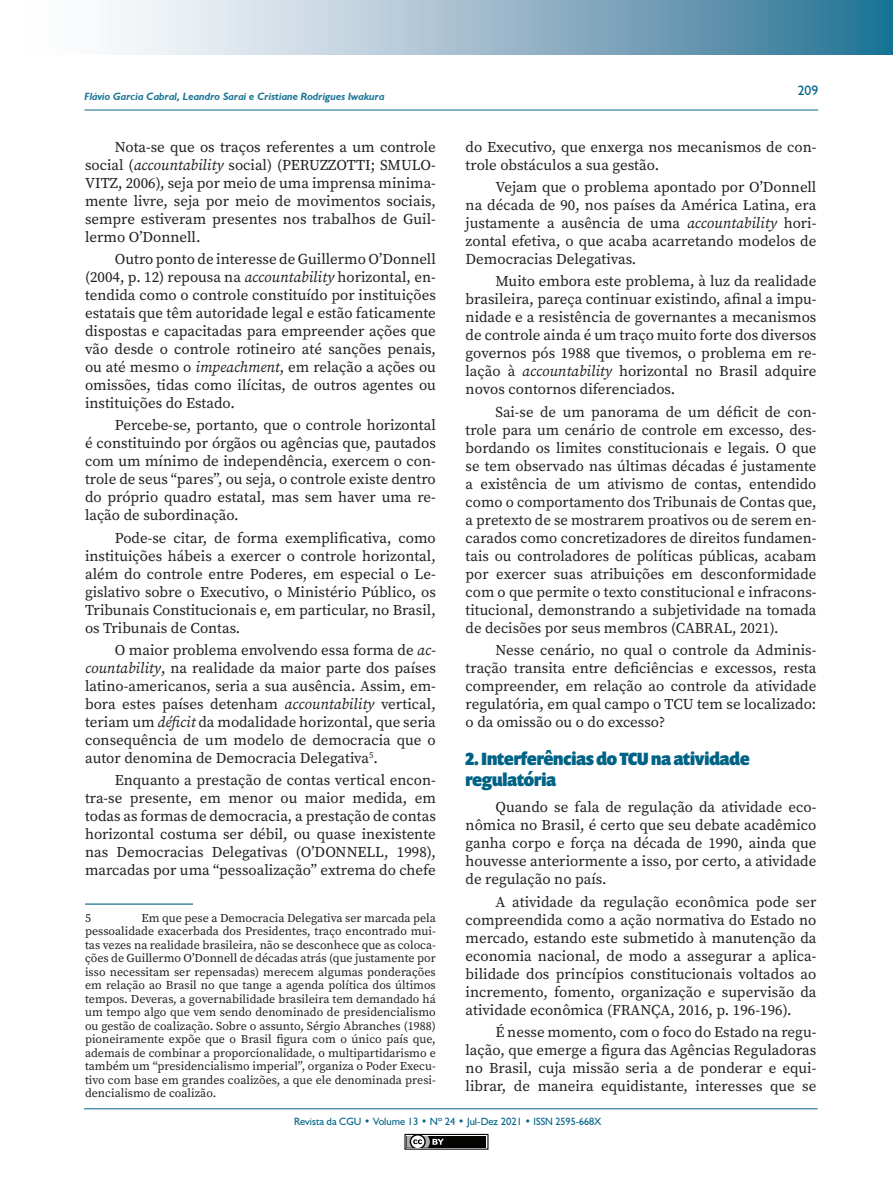
<style>
.page{position:relative;width:893px;height:1191px;background:#fff}
.page>*{position:absolute;margin:0;border:0;box-sizing:border-box;transform-origin:0 0}
.SUBTÍTULO_DUAS_COLUN{font:900 18px/21px "Prenton RP Cond";color:#006385}
.TEXTO_DUAS_COLUNAS{font:15px/18px "Source Serif Variable";color:#231f20;text-align:justify}
.t1{font:13.5px "Humanist 521 BT";color:#006385}
.NOTA_DE_RODAPÉ{font:12px/13.5px "Source Serif Variable";color:#231f20;text-align:justify}
.t2{font:italic 700 10.5px "Humanist 521 BT";color:#1c7697}
.t3{font:10.5px "Humanist 521 BT";color:#006385}
.s1{font-style:italic}
</style>
<div class="page">
<svg style="left:110px;top:0;width:783px;height:54px;background:#96b7c9"></svg>
<hr style="left:84px;top:110px;width:734px;height:1px;background:#006385">
<hr style="left:84px;top:1108px;width:734px;height:1px;background:#006385">
<div style="left:404px;top:1133px;width:84px;height:16px;border:1px solid #040503"></div>
<div style="left:407px;top:1135px;width:79px;height:12px;background:#040503"></div>
<svg style="left:404px;top:1133px;width:40px;height:17px"></svg>
<hr style="left:85px;top:903px;width:108px;height:1px;background:#006385">
<p class="t2" style="left:84px;top:90px;width:302px">Flávio Garcia Cabral, Leandro Sarai e Cristiane Rodrigues Iwakura</p>
<p class="TEXTO_DUAS_COLUNAS" style="left:85px;top:138px;width:352px;text-indent:30px">Nota-se que os traços referentes a um controle social (<span class="s1">accountability</span> social) (PERUZZOTTI; SMULO-VITZ, 2006), seja por meio de uma imprensa minima&shy;mente livre, seja por meio de movimentos sociais, sempre estiveram presentes nos trabalhos de Guil&shy;lermo O’Donnell.</p>
<p class="TEXTO_DUAS_COLUNAS" style="left:85px;top:250px;width:352px;text-indent:30px">Outro ponto de interesse de Guillermo O’Donnell (2004, p. 12) repousa na <span class="s1">accountability</span> horizontal, en&shy;tendida como o controle constituído por instituições estatais que têm autoridade legal e estão faticamente dispostas e capacitadas para empreender ações que vão desde o controle rotineiro até sanções penais, ou até mesmo o <span class="s1">impeachment</span>, em relação a ações ou omissões, tidas como ilícitas, de outros agentes ou instituições do Estado.</p>
<p class="TEXTO_DUAS_COLUNAS" style="left:85px;top:416px;width:352px;text-indent:30px">Percebe-se, portanto, que o controle horizontal é constituindo por órgãos ou agências que, pautados com um mínimo de independência, exercem o con&shy;trole de seus “pares”, ou seja, o controle existe dentro do próprio quadro estatal, mas sem haver uma re&shy;lação de subordinação.</p>
<p class="TEXTO_DUAS_COLUNAS" style="left:85px;top:528px;width:352px;text-indent:30px">Pode-se citar, de forma exemplificativa, como instituições hábeis a exercer o controle horizontal, além do controle entre Poderes, em especial o Le&shy;gislativo sobre o Executivo, o Ministério Público, os Tribunais Constitucionais e, em particular, no Brasil, os Tribunais de Contas.</p>
<p class="TEXTO_DUAS_COLUNAS" style="left:85px;top:641px;width:352px;text-indent:30px">O maior problema envolvendo essa forma de <span class="s1">ac&shy;countability</span>, na realidade da maior parte dos países latino-americanos, seria a sua ausência. Assim, em&shy;bora estes países detenham <span class="s1">accountability</span> vertical, teriam um <span class="s1">déficit</span> da modalidade horizontal, que seria consequência de um modelo de democracia que o autor denomina de Democracia Delegativa<sup>5</sup>.</p>
<p class="TEXTO_DUAS_COLUNAS" style="left:85px;top:771px;width:352px;text-indent:30px">Enquanto a prestação de contas vertical encon&shy;tra-se presente, em menor ou maior medida, em todas as formas de democracia, a prestação de contas horizontal costuma ser débil, ou quase inexistente nas Democracias Delegativas (O’DONNELL, 1998), marcadas por uma “pessoalização” extrema do chefe</p>
<p class="NOTA_DE_RODAPÉ" style="left:85px;top:911px;width:7px">5</p>
<p class="NOTA_DE_RODAPÉ" style="left:85px;top:911px;width:352px;text-indent:57px">Em que pese a Democracia Delegativa ser marcada pela pessoalidade exacerbada dos Presidentes, traço encontrado mui&shy;tas vezes na realidade brasileira, não se desconhece que as coloca&shy;ções de Guillermo O’Donnell de décadas atrás (que justamente por isso necessitam ser repensadas) merecem algumas ponderações em relação ao Brasil no que tange a agenda política dos últimos tempos. Deveras, a governabilidade brasileira tem demandado há um tempo algo que vem sendo denominado de presidencialismo ou gestão de coalização. Sobre o assunto, Sérgio Abranches (1988) pioneiramente expõe que o Brasil figura com o único país que, ademais de combinar a proporcionalidade, o multipartidarismo e também um “presidencialismo imperial”, organiza o Poder Execu&shy;tivo com base em grandes coalizões, a que ele denominada presi&shy;dencialismo de coalizão.</p>
<p class="t1" style="left:798px;top:83px;width:22px">209</p>
<p class="TEXTO_DUAS_COLUNAS" style="left:466px;top:138px;width:352px">do Executivo, que enxerga nos mecanismos de con&shy;trole obstáculos a sua gestão.</p>
<p class="TEXTO_DUAS_COLUNAS" style="left:466px;top:178px;width:352px;text-indent:30px">Vejam que o problema apontado por O’Donnell na década de 90, nos países da América Latina, era justamente a ausência de uma <span class="s1">accountability</span> hori&shy;zontal efetiva, o que acaba acarretando modelos de Democracias Delegativas.</p>
<p class="TEXTO_DUAS_COLUNAS" style="left:466px;top:272px;width:352px;text-indent:30px">Muito embora este problema, à luz da realidade brasileira, pareça continuar existindo, afinal a impu&shy;nidade e a resistência de governantes a mecanismos de controle ainda é um traço muito forte dos diversos governos pós 1988 que tivemos, o problema em re&shy;lação à <span class="s1">accountability</span> horizontal no Brasil adquire novos contornos diferenciados.</p>
<p class="TEXTO_DUAS_COLUNAS" style="left:466px;top:402px;width:352px;text-indent:30px">Sai-se de um panorama de um déficit de con&shy;trole para um cenário de controle em excesso, des&shy;bordando os limites constitucionais e legais. O que se tem observado nas últimas décadas é justamente a existência de um ativismo de contas, entendido como o comportamento dos Tribunais de Contas que, a pretexto de se mostrarem proativos ou de serem en&shy;carados como concretizadores de direitos fundamen&shy;tais ou controladores de políticas públicas, acabam por exercer suas atribuições em desconformidade com o que permite o texto constitucional e infracons&shy;titucional, demonstrando a subjetividade na tomada de decisões por seus membros (CABRAL, 2021).</p>
<p class="TEXTO_DUAS_COLUNAS" style="left:466px;top:641px;width:352px;text-indent:30px">Nesse cenário, no qual o controle da Adminis&shy;tração transita entre deficiências e excessos, resta compreender, em relação ao controle da atividade regulatória, em qual campo o TCU tem se localizado: o da omissão ou o do excesso?</p>
<p class="SUBTÍTULO_DUAS_COLUN" style="left:466px;top:748px;width:285px">2. Interferências do TCU na atividade regulatória</p>
<p class="TEXTO_DUAS_COLUNAS" style="left:466px;top:798px;width:352px;text-indent:30px">Quando se fala de regulação da atividade eco&shy;nômica no Brasil, é certo que seu debate acadêmico ganha corpo e força na década de 1990, ainda que houvesse anteriormente a isso, por certo, a atividade de regulação no país.</p>
<p class="TEXTO_DUAS_COLUNAS" style="left:466px;top:892px;width:352px;text-indent:30px">A atividade da regulação econômica pode ser compreendida como a ação normativa do Estado no mercado, estando este submetido à manutenção da economia nacional, de modo a assegurar a aplica&shy;bilidade dos princípios constitucionais voltados ao incremento, fomento, organização e supervisão da atividade econômica (FRANÇA, 2016, p. 196-196).</p>
<p class="TEXTO_DUAS_COLUNAS" style="left:466px;top:1023px;width:352px;text-indent:30px">É nesse momento, com o foco do Estado na regu&shy;lação, que emerge a figura das Agências Reguladoras no Brasil, cuja missão seria a de ponderar e equi&shy;librar, de maneira equidistante, interesses que se</p>
<p class="t3" style="left:294px;top:1115px;width:309px">Revista da CGU • Volume 13 • Nº 24 • Jul-Dez 2021 • ISSN 2595-668X</p>
</div>
